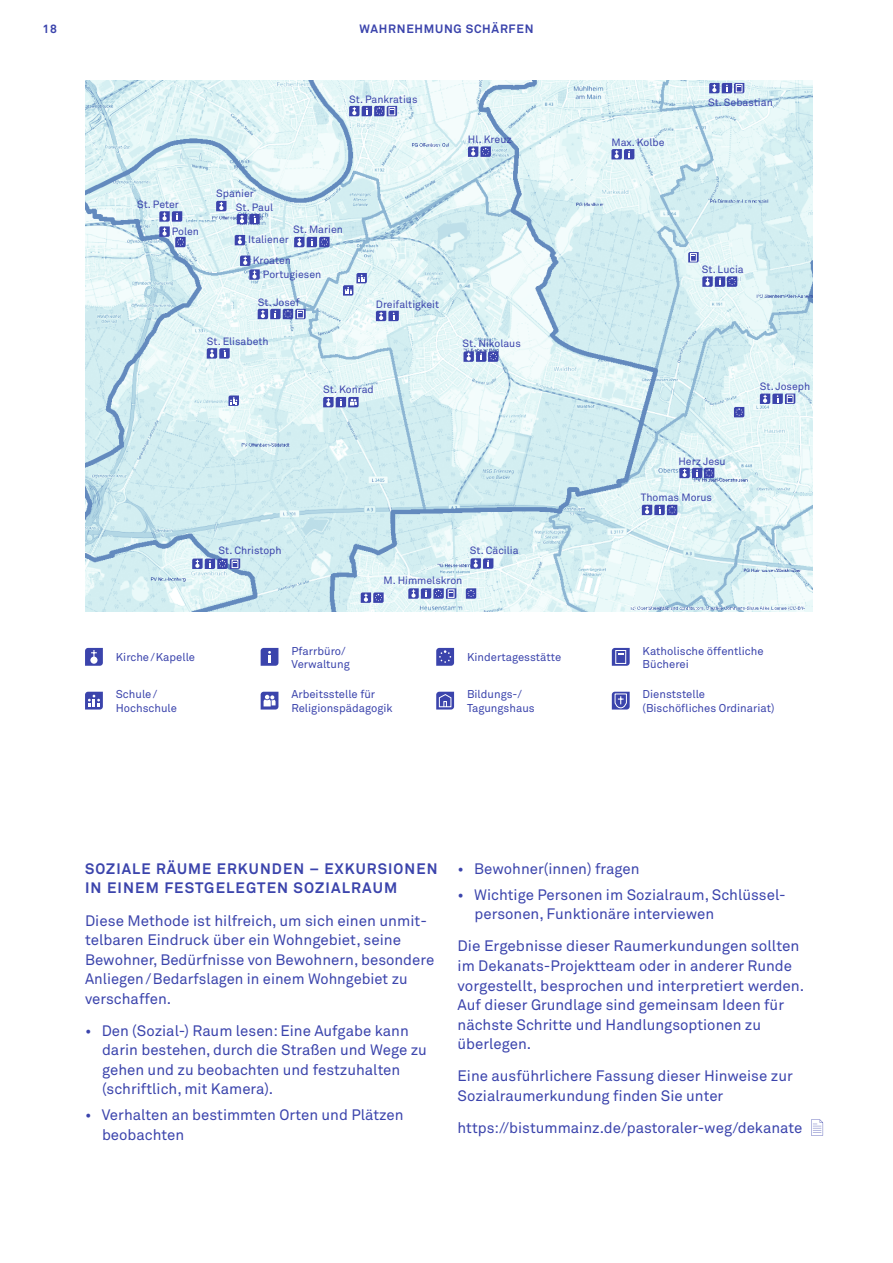
<style>
.page{position:relative;width:893px;height:1263px;background:#fff}
.page>*{position:absolute;margin:0;border:0;box-sizing:border-box;transform-origin:0 0}
.t1{font:15px/19.5px "Akkurat";color:#3b44ac}
.t2{font:700 15px/19.5px "Akkurat";letter-spacing:.075em;color:#3b44ac}
.t3{font:700 12px "Akkurat";letter-spacing:.06em;color:#3b44ac}
.t4{font:11.25px/13.5px "Akkurat";color:#3b44ac}
.t5{font:10.5px/20.5px "Akkurat";color:#3b44ac;text-align:center}
</style>
<div class="page">
<svg style="left:811px;top:1119px;width:12px;height:16px"></svg>
<img style="left:85px;top:81px;width:727px;height:531px">
<svg style="left:235px;top:235px;width:10px;height:10px"></svg>
<svg style="left:240px;top:256px;width:20px;height:24px"></svg>
<svg style="left:216px;top:201px;width:11px;height:10px"></svg>
<svg style="left:85px;top:648px;width:18px;height:18px"></svg>
<svg style="left:611px;top:149px;width:23px;height:10px"></svg>
<svg style="left:207px;top:348px;width:23px;height:11px"></svg>
<svg style="left:376px;top:311px;width:23px;height:10px"></svg>
<svg style="left:237px;top:214px;width:23px;height:10px"></svg>
<svg style="left:470px;top:558px;width:23px;height:11px"></svg>
<svg style="left:261px;top:648px;width:17px;height:18px"></svg>
<svg style="left:294px;top:237px;width:36px;height:10px"></svg>
<svg style="left:159px;top:211px;width:27px;height:36px"></svg>
<svg style="left:466px;top:588px;width:10px;height:11px"></svg>
<svg style="left:361px;top:592px;width:23px;height:11px"></svg>
<svg style="left:702px;top:276px;width:35px;height:11px"></svg>
<svg style="left:468px;top:146px;width:23px;height:11px"></svg>
<svg style="left:679px;top:468px;width:35px;height:10px"></svg>
<svg style="left:642px;top:505px;width:35px;height:10px"></svg>
<svg style="left:463px;top:351px;width:35px;height:11px"></svg>
<svg style="left:734px;top:407px;width:10px;height:10px"></svg>
<svg style="left:436px;top:648px;width:18px;height:18px"></svg>
<svg style="left:258px;top:309px;width:48px;height:10px"></svg>
<svg style="left:612px;top:648px;width:18px;height:18px"></svg>
<svg style="left:229px;top:395px;width:10px;height:11px"></svg>
<svg style="left:343px;top:273px;width:24px;height:23px"></svg>
<svg style="left:85px;top:692px;width:18px;height:17px"></svg>
<svg style="left:323px;top:397px;width:36px;height:10px"></svg>
<svg style="left:261px;top:692px;width:17px;height:17px"></svg>
<svg style="left:436px;top:692px;width:18px;height:17px"></svg>
<svg style="left:612px;top:692px;width:18px;height:17px"></svg>
<svg style="left:688px;top:252px;width:11px;height:10px"></svg>
<svg style="left:192px;top:558px;width:48px;height:11px"></svg>
<svg style="left:408px;top:588px;width:48px;height:11px"></svg>
<svg style="left:349px;top:106px;width:48px;height:10px"></svg>
<svg style="left:760px;top:394px;width:35px;height:10px"></svg>
<svg style="left:709px;top:83px;width:35px;height:10px"></svg>
<p class="t3" style="left:43px;top:21px;width:16px">18</p>
<p class="t3" style="left:359px;top:21px;width:175px">WAHRNEHMUNG SCHÄRFEN</p>
<p class="t5" style="left:349px;top:89px;width:70px">St. Pankratius</p>
<p class="t5" style="left:708px;top:92px;width:66px">St. Sebastian</p>
<p class="t5" style="left:137px;top:194px;width:43px">St. Peter</p>
<p class="t5" style="left:172px;top:221px;width:29px">Polen</p>
<p class="t5" style="left:216px;top:183px;width:39px">Spanier</p>
<p class="t5" style="left:236px;top:197px;width:39px">St. Paul</p>
<p class="t5" style="left:248px;top:229px;width:44px">Italiener<br>Kroaten</p>
<p class="t5" style="left:263px;top:264px;width:60px">Portugiesen</p>
<p class="t5" style="left:293px;top:219px;width:51px">St. Marien</p>
<p class="t5" style="left:258px;top:292px;width:43px">St. Josef</p>
<p class="t5" style="left:207px;top:331px;width:63px">St. Elisabeth</p>
<p class="t5" style="left:376px;top:294px;width:65px">Dreifaltigkeit</p>
<p class="t5" style="left:323px;top:379px;width:52px">St. Konrad</p>
<p class="t5" style="left:468px;top:129px;width:45px">Hl. Kreuz</p>
<p class="t5" style="left:611px;top:131px;width:55px">Max. Kolbe</p>
<p class="t5" style="left:462px;top:333px;width:60px">St. Nikolaus</p>
<p class="t5" style="left:702px;top:259px;width:44px">St. Lucia</p>
<p class="t5" style="left:760px;top:376px;width:52px">St. Joseph</p>
<p class="t5" style="left:218px;top:540px;width:65px">St. Christoph</p>
<p class="t5" style="left:383px;top:569px;width:80px">M. Himmelskron</p>
<p class="t5" style="left:470px;top:540px;width:50px">St. Cäcilia</p>
<p class="t5" style="left:678px;top:451px;width:49px">Herz Jesu</p>
<p class="t5" style="left:641px;top:487px;width:73px">Thomas Morus</p>
<p class="t4" style="left:291px;top:644px;width:60px">Pfarrbüro/<br>Verwaltung</p>
<p class="t4" style="left:467px;top:650px;width:96px">Kindertagesstätte</p>
<p class="t4" style="left:643px;top:644px;width:122px">Katholische öffentliche<br>Bücherei</p>
<p class="t4" style="left:116px;top:650px;width:81px">Kirche/Kapelle</p>
<p class="t4" style="left:116px;top:687px;width:63px">Schule/<br>Hochschule</p>
<p class="t4" style="left:291px;top:687px;width:103px">Arbeitsstelle für<br>Religionspädagogik</p>
<p class="t4" style="left:467px;top:687px;width:69px">Bildungs-/<br>Tagungshaus</p>
<p class="t4" style="left:643px;top:687px;width:133px">Dienststelle (Bischöfliches Ordinariat)</p>
<p class="t2" style="left:85px;top:858px;width:354px">SOZIALE RÄUME ERKUNDEN – EXKURSIONEN<br>IN EINEM FESTGELEGTEN SOZIALRAUM</p>
<p class="t1" style="left:85px;top:910px;width:351px">Diese Methode ist hilfreich, um sich einen unmit&shy;telbaren Eindruck über ein Wohngebiet, seine Bewohner, Bedürfnisse von Bewohnern, besondere Anliegen/Bedarfslagen in einem Wohngebiet zu verschaffen.</p>
<p class="t1" style="left:102px;top:1020px;width:326px;text-indent:-17px">• Den (Sozial-) Raum lesen: Eine Aufgabe kann darin bestehen, durch die Straßen und Wege zu gehen und zu beobachten und festzuhalten (schriftlich, mit Kamera).</p>
<p class="t1" style="left:102px;top:1105px;width:303px;text-indent:-17px">• Verhalten an bestimmten Orten und Plätzen beobachten</p>
<p class="t1" style="left:458px;top:858px;width:184px">• Bewohner(innen) fragen</p>
<p class="t1" style="left:475px;top:884px;width:310px;text-indent:-17px">• Wichtige Personen im Sozialraum, Schlüssel&shy;personen, Funktionäre interviewen</p>
<p class="t1" style="left:458px;top:936px;width:348px">Die Ergebnisse dieser Raumerkundungen sollten im Dekanats-Projektteam oder in anderer Runde vorgestellt, besprochen und interpretiert werden.<br>Auf dieser Grundlage sind gemeinsam Ideen für nächste Schritte und Handlungsoptionen zu überlegen.</p>
<p class="t1" style="left:458px;top:1066px;width:337px">Eine ausführlichere Fassung dieser Hinweise zur<br>Sozialraumerkundung finden Sie unter</p>
<p class="t1" style="left:458px;top:1118px;width:346px">https://bistummainz.de/pastoraler-weg/dekanate</p>
</div>
